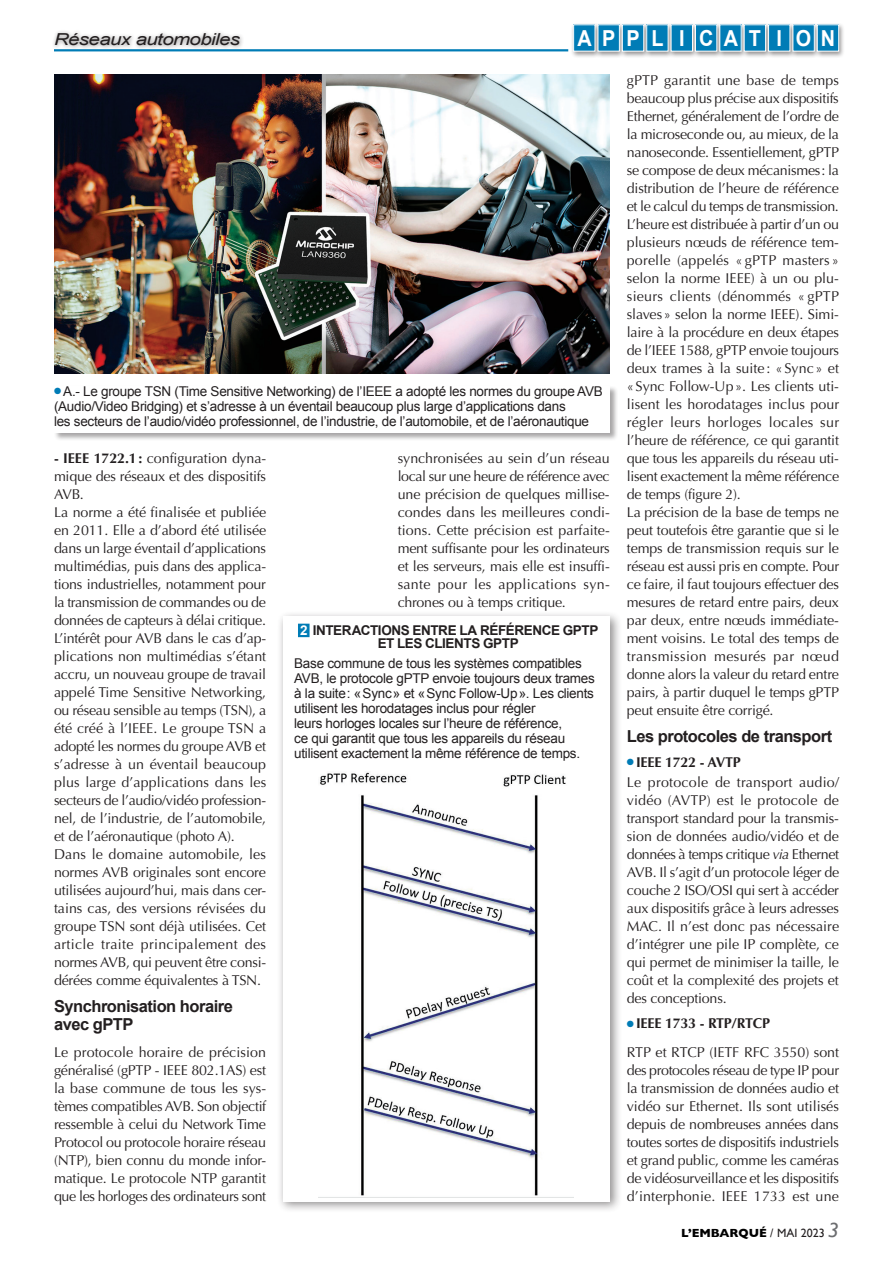
<style>
.page{position:relative;width:893px;height:1263px;background:#fff}
.page>*{position:absolute;margin:0;border:0;box-sizing:border-box;transform-origin:0 0}
.t1{font:700 22.05px "Arial";letter-spacing:.535em;color:#fff;scale:.9 1}
.t2{font:700 16.5px/18px "Arial";letter-spacing:-.03em;color:#231f20}
.t3{font:italic 16.5px "Arial";letter-spacing:-.03em;color:#231f20;scale:1.24 1}
.t4{font:14.25px/18px "Optima";letter-spacing:-.015em;color:#231f20;text-align:justify}
.t5{font:14.25px/20.5px "Optima";letter-spacing:.015em;color:#231f20}
.t6{font:13.5px/15px "Arial";letter-spacing:-.02em;color:#231f20}
.t7{font:700 13.5px/13.5px "Arial";letter-spacing:-.03em;color:#231f20;text-align:center}
.t8{font:700 12px "Gill Sans";color:#000}
.s1{color:#007cb6}
.s2{font-weight:700}
.s3{color:#fff}
.s4{font-style:italic}
.s5{font-weight:400;color:#231f20}
.s6{font-weight:400;font-style:italic;font-size:21px;color:#6c6d70}
</style>
<div class="page">
<div style="left:51px;top:29px;width:194px;height:21px;background:#231f20;opacity:.5"></div>
<hr style="left:54px;top:49px;width:514px;height:2px;background:#007cb6">
<div style="left:570px;top:23px;width:31px;height:35px;background:#231f20;opacity:.5"></div>
<div style="left:574px;top:25px;width:21px;height:26px;background:#007cb6"></div>
<div style="left:595px;top:23px;width:31px;height:35px;background:#231f20;opacity:.5"></div>
<div style="left:598px;top:25px;width:21px;height:26px;background:#007cb6"></div>
<div style="left:619px;top:23px;width:31px;height:35px;background:#231f20;opacity:.5"></div>
<div style="left:622px;top:25px;width:22px;height:26px;background:#007cb6"></div>
<div style="left:622px;top:24px;width:22px;height:27px;border:1px solid #fff"></div>
<div style="left:643px;top:23px;width:31px;height:35px;background:#231f20;opacity:.5"></div>
<div style="left:647px;top:25px;width:21px;height:26px;background:#007cb6"></div>
<div style="left:668px;top:23px;width:31px;height:35px;background:#231f20;opacity:.5"></div>
<div style="left:671px;top:25px;width:21px;height:26px;background:#007cb6"></div>
<div style="left:692px;top:23px;width:31px;height:35px;background:#231f20;opacity:.5"></div>
<div style="left:695px;top:25px;width:22px;height:26px;background:#007cb6"></div>
<div style="left:695px;top:24px;width:22px;height:27px;border:1px solid #fff"></div>
<div style="left:717px;top:23px;width:30px;height:35px;background:#231f20;opacity:.5"></div>
<div style="left:720px;top:25px;width:21px;height:26px;background:#007cb6"></div>
<div style="left:741px;top:23px;width:31px;height:35px;background:#231f20;opacity:.5"></div>
<div style="left:744px;top:25px;width:22px;height:26px;background:#007cb6"></div>
<div style="left:765px;top:23px;width:31px;height:35px;background:#231f20;opacity:.5"></div>
<div style="left:768px;top:25px;width:22px;height:26px;background:#007cb6"></div>
<div style="left:768px;top:24px;width:22px;height:27px;border:1px solid #fff"></div>
<div style="left:790px;top:23px;width:30px;height:35px;background:#231f20;opacity:.5"></div>
<div style="left:793px;top:25px;width:21px;height:26px;background:#007cb6"></div>
<div style="left:814px;top:23px;width:31px;height:35px;background:#231f20;opacity:.5"></div>
<div style="left:817px;top:25px;width:22px;height:26px;background:#007cb6"></div>
<div style="left:817px;top:24px;width:22px;height:27px;border:1px solid #fff"></div>
<div style="left:53px;top:385px;width:565px;height:56px;background:#231f20;opacity:.4"></div>
<div style="left:54px;top:386px;width:556px;height:47px;background:#fff"></div>
<img style="left:54px;top:74px;width:556px;height:299px">
<div style="left:277px;top:610px;width:345px;height:603px;background:#231f20;opacity:.5"></div>
<div style="left:283px;top:616px;width:327px;height:585px;background:#fff"></div>
<img style="left:320px;top:772px;width:246px;height:424px">
<div style="left:298px;top:624px;width:12px;height:13px;background:#007cb6"></div>
<p class="t3" style="left:54px;top:29px;width:152px">Réseaux automobiles</p>
<h1 class="t1" style="left:577px;top:24px;width:288px">APPL I CAT I ON</h1>
<p class="t6" style="left:54px;top:384px;width:550px"><span class="s1">●</span> A.- Le groupe TSN (Time Sensitive Networking) de l’IEEE a adopté les normes du groupe AVB (Audio/Video Bridging) et s’adresse à un éventail beaucoup plus large d’applications dans<br>les secteurs de l’audio/vidéo professionnel, de l’industrie, de l’automobile, et de l’aéronautique</p>
<p class="t4" style="left:54px;top:450px;width:214px;text-align:left"><span class="s2">- IEEE 1722.1:</span> configuration dyna&shy;mique des réseaux et des dispositifs AVB.<br>La norme a été finalisée et publiée en 2011. Elle a d’abord été utilisée dans un large éventail d’applications multimédias, puis dans des applica&shy;tions industrielles, notamment pour la transmission de commandes ou de données de capteurs à délai critique.<br>L’intérêt pour AVB dans le cas d’ap&shy;plications non multimédias s’étant accru, un nouveau groupe de travail appelé Time Sensitive Networking, ou réseau sensible au temps (TSN), a été créé à l’IEEE. Le groupe TSN a adopté les normes du groupe AVB et s’adresse à un éventail beaucoup plus large d’applications dans les secteurs de l’audio/vidéo profession&shy;nel, de l’industrie, de l’automobile, et de l’aéronautique (photo A).<br>Dans le domaine automobile, les normes AVB originales sont encore utilisées aujourd’hui, mais dans cer&shy;tains cas, des versions révisées du groupe TSN sont déjà utilisées. Cet article traite principalement des normes AVB, qui peuvent être consi&shy;dérées comme équivalentes à TSN.</p>
<p class="t2" style="left:54px;top:997px;width:180px">Synchronisation horaire avec gPTP</p>
<p class="t4" style="left:54px;top:1044px;width:214px">Le protocole horaire de précision généralisé (gPTP - IEEE 802.1AS) est la base commune de tous les sys&shy;tèmes compatibles AVB. Son objectif ressemble à celui du Network Time Protocol ou protocole horaire réseau (NTP), bien connu du monde infor&shy;matique. Le protocole NTP garantit que les horloges des ordinateurs sont</p>
<p class="t4" style="left:398px;top:450px;width:214px">synchronisées au sein d’un réseau local sur une heure de référence avec une précision de quelques millise&shy;condes dans les meilleures condi&shy;tions. Cette précision est parfaite&shy;ment suffisante pour les ordinateurs et les serveurs, mais elle est insuffi&shy;sante pour les applications syn&shy;chrones ou à temps critique.</p>
<p class="t7" style="left:300px;top:624px;width:300px"><span class="s3">2</span> INTERACTIONS ENTRE LA RÉFÉRENCE GPTP<br>ET LES CLIENTS GPTP</p>
<p class="t6" style="left:294px;top:655px;width:302px">Base commune de tous les systèmes compatibles AVB, le protocole gPTP envoie toujours deux trames à la suite: «Sync» et «Sync Follow-Up». Les clients utilisent les horodatages inclus pour régler<br>leurs horloges locales sur l’heure de référence,<br>ce qui garantit que tous les appareils du réseau utilisent exactement la même référence de temps.</p>
<p class="t4" style="left:627px;top:72px;width:214px;text-align:left">gPTP garantit une base de temps beaucoup plus précise aux dispositifs Ethernet, généralement de l’ordre de la microseconde ou, au mieux, de la nanoseconde. Essentiellement, gPTP se compose de deux mécanismes: la distribution de l’heure de référence et le calcul du temps de transmission.<br>L’heure est distribuée à partir d’un ou plusieurs nœuds de référence tem&shy;porelle (appelés « gPTP masters » selon la norme IEEE) à un ou plu&shy;sieurs clients (dénommés « gPTP slaves» selon la norme IEEE). Simi&shy;laire à la procédure en deux étapes de l’IEEE 1588, gPTP envoie toujours deux trames à la suite : « Sync » et «Sync Follow-Up». Les clients uti&shy;lisent les horodatages inclus pour régler leurs horloges locales sur l’heure de référence, ce qui garantit que tous les appareils du réseau uti&shy;lisent exactement la même référence de temps (figure 2).<br>La précision de la base de temps ne peut toutefois être garantie que si le temps de transmission requis sur le réseau est aussi pris en compte. Pour ce faire, il faut toujours effectuer des mesures de retard entre pairs, deux par deux, entre nœuds immédiate&shy;ment voisins. Le total des temps de transmission mesurés par nœud donne alors la valeur du retard entre pairs, à partir duquel le temps gPTP peut ensuite être corrigé.</p>
<p class="t2" style="left:627px;top:727px;width:207px">Les protocoles de transport</p>
<p class="t5" style="left:627px;top:752px;width:214px"><span class="s1">●</span> <span class="s2">IEEE 1722 - AVTP<br></span>Le protocole de transport audio/</p>
<p class="t4" style="left:627px;top:792px;width:214px">vidéo (AVTP) est le protocole de transport standard pour la transmis&shy;sion de données audio/vidéo et de données à temps critique <span class="s4">via</span> Ethernet AVB. Il s’agit d’un protocole léger de couche 2 ISO/OSI qui sert à accéder aux dispositifs grâce à leurs adresses MAC. Il n’est donc pas nécessaire d’intégrer une pile IP complète, ce qui permet de minimiser la taille, le coût et la complexité des projets et des conceptions.</p>
<p class="t4" style="left:627px;top:1009px;width:214px;line-height:29px"><span class="s1">●</span> <span class="s2">IEEE 1733 - RTP/RTCP<br></span>RTP et RTCP (IETF RFC 3550) sont</p>
<p class="t4" style="left:627px;top:1062px;width:214px">des protocoles réseau de type IP pour la transmission de données audio et vidéo sur Ethernet. Ils sont utilisés depuis de nombreuses années dans toutes sortes de dispositifs industriels et grand public, comme les caméras de vidéosurveillance et les dispositifs d’interphonie. IEEE 1733 est une</p>
<p class="t8" style="left:681px;top:1224px;width:159px">L’EMBARQUÉ <span class="s5">/ MAI 2023</span> <span class="s6">3</span></p>
</div>
